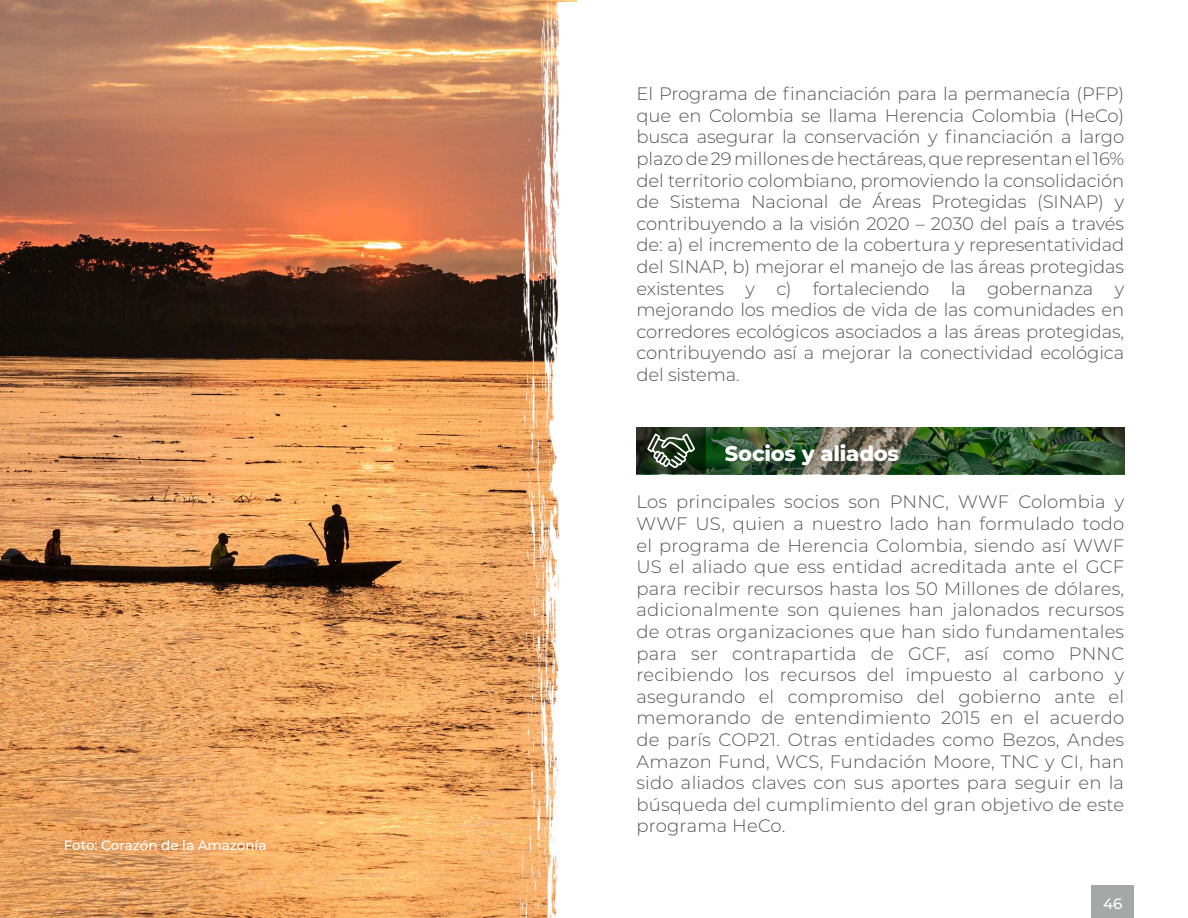
<style>
.page{position:relative;width:1188px;height:918px;background:#fff}
.page>*{position:absolute;margin:0;border:0;box-sizing:border-box;transform-origin:0 0}
.t1{font:800 21px "Montserrat";letter-spacing:-.01em;color:#fff}
.t2{font:300 18px/21.6px "Montserrat";letter-spacing:-.005em;color:#555454;text-align:justify}
.t3{font:500 15px "Montserrat";color:#fff}
.t4{font:500 13.5px "Montserrat";color:#fff}
</style>
<div class="page">
<div style="left:1092px;top:885px;width:42px;height:33px;background:#a6a7a7"></div>
<svg style="left:637px;top:427px;width:69px;height:47px;background:#1a2a18"></svg>
<img style="left:706px;top:427px;width:418px;height:47px">
<svg style="left:647px;top:433px;width:48px;height:35px;background:#586755"></svg>
<img style="left:0;top:0;width:577px;height:918px">
<img style="left:498px;top:2px;width:79px;height:916px">
<p class="t4" style="left:64px;top:836px;width:204px">Foto: Corazón de la Amazonía</p>
<p class="t2" style="left:637px;top:82px;width:489px">El Programa de financiación para la permanecía (PFP) que en Colombia se llama Herencia Colombia (HeCo) busca asegurar la conservación y financiación a largo plazo de 29 millones de hectáreas, que representan el 16% del territorio colombiano, promoviendo la consolidación de Sistema Nacional de Áreas Protegidas (SINAP) y contribuyendo a la visión 2020 – 2030 del país a través de: a) el incremento de la cobertura y representatividad del SINAP, b) mejorar el manejo de las áreas protegidas existentes y c) fortaleciendo la gobernanza y mejorando los medios de vida de las comunidades en corredores ecológicos asociados a las áreas protegidas, contribuyendo así a mejorar la conectividad ecológica del sistema.</p>
<p class="t1" style="left:725px;top:438px;width:176px">Socios y aliados</p>
<p class="t2" style="left:637px;top:491px;width:489px">Los principales socios son PNNC, WWF Colombia y WWF US, quien a nuestro lado han formulado todo el programa de Herencia Colombia, siendo así WWF US el aliado que ess entidad acreditada ante el GCF para recibir recursos hasta los 50 Millones de dólares, adicionalmente son quienes han jalonados recursos de otras organizaciones que han sido fundamentales para ser contrapartida de GCF, así como PNNC recibiendo los recursos del impuesto al carbono y asegurando el compromiso del gobierno ante el memorando de entendimiento 2015 en el acuerdo de parís COP21. Otras entidades como Bezos, Andes Amazon Fund, WCS, Fundación Moore, TNC y CI, han sido aliados claves con sus aportes para seguir en la búsqueda del cumplimiento del gran objetivo de este programa HeCo.</p>
<p class="t3" style="left:1103px;top:893px;width:21px">46</p>
</div>
